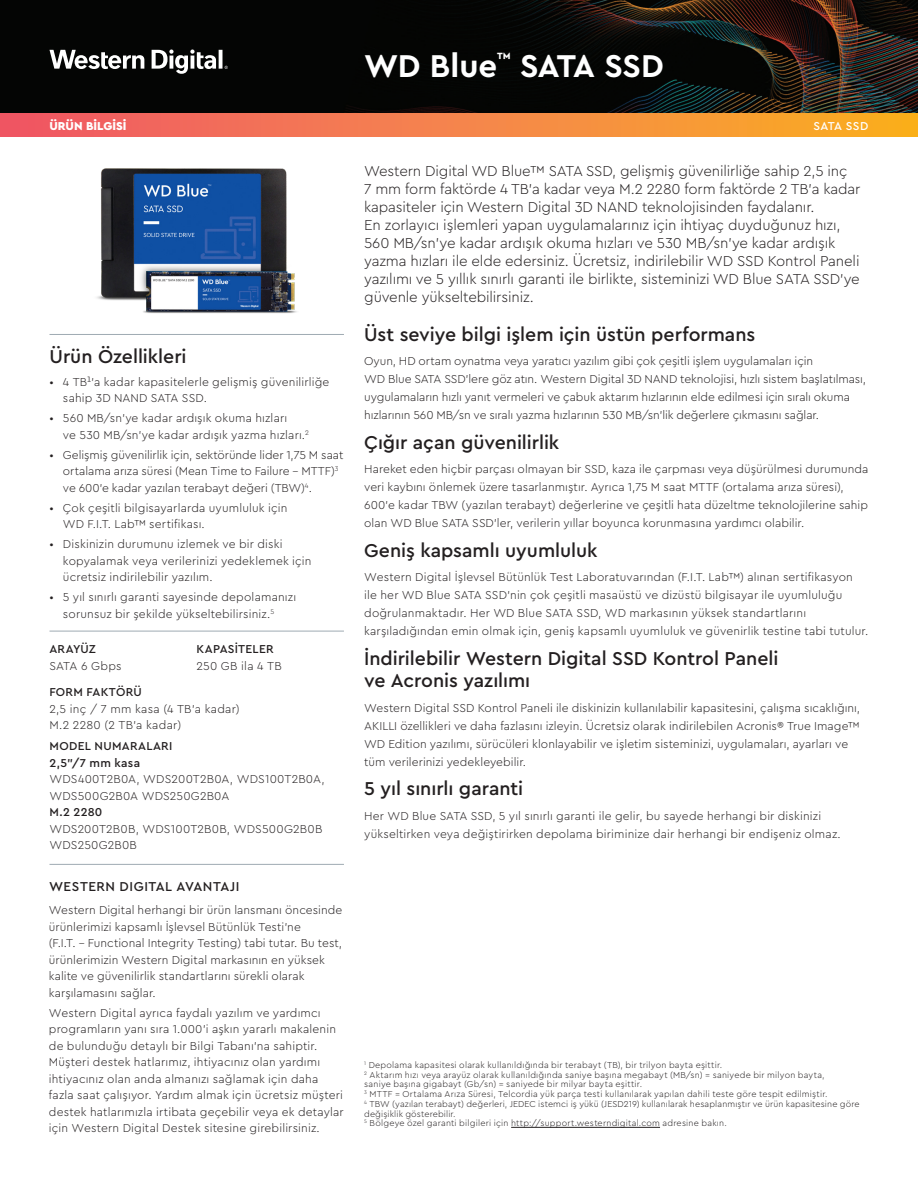
<style>
.page{position:relative;width:918px;height:1188px;background:#fff}
.page>*{position:absolute;margin:0;border:0;box-sizing:border-box;transform-origin:0 0}
.DOC_TITLE{font:700 33px "Cera PRO";letter-spacing:-.005em;color:#fff}
.BODY_COPY{font:500 19.5px/22.5px "Cera PRO";letter-spacing:-.005em;color:#231f20}
.CALLOUT_TITLES{font:500 19.5px "Cera PRO";letter-spacing:-.005em;color:#231f20}
.Description{font:300 15px/18px "Cera PRO";letter-spacing:-.01em;color:#231f20}
.DOC_TITLE-2{font:700 13.95px "Cera PRO";color:#fff}
.PHOTO_SPECS{font:500 13.5px "Cera PRO";letter-spacing:.035em;color:#231f20}
.BODY_COPY-2{font:300 12px/18px "Cera PRO";letter-spacing:.005em;color:#231f20}
.CALLOUT_BULLETS{font:300 12px/16.5px "Cera PRO";letter-spacing:.01em;color:#231f20}
.PHOTO_SPECS-2{font:300 12px/16.5px "Cera PRO";letter-spacing:.015em;color:#231f20}
.PHOTO_SPECS-3{font:500 12px "Cera PRO";letter-spacing:.02em;color:#231f20}
.TOP_HEADER{font:900 12px "Cera PRO";color:#fff}
.HEADER_SUBHEADER{font:500 12px "Cera PRO";letter-spacing:.015em;color:#fff}
.BODY_COPY-3{font:300 9px/9.8px "Cera PRO";letter-spacing:.02em;color:#231f20}
</style>
<div class="page">
<img style="left:0;top:0;width:918px;height:113px">
<hr style="left:49px;top:334px;width:295px;height:1px;background:#9faab2">
<svg style="left:49px;top:50px;width:95px;height:19px"></svg>
<svg style="left:152px;top:49px;width:76px;height:25px"></svg>
<hr style="left:49px;top:631px;width:295px;height:1px;background:#9faab2">
<hr style="left:49px;top:864px;width:295px;height:1px;background:#9faab2">
<img style="left:97px;top:168px;width:200px;height:145px">
<div style="left:0;top:113px;width:918px;height:24px;background:linear-gradient(to right,#ef576b,#fab023)"></div>
<hr style="left:511px;top:1127px;width:149px;height:1px;background:#231f20">
<p class="DOC_TITLE" style="left:364px;top:44px;width:134px">WD Blue</p>
<p class="DOC_TITLE-2" style="left:497px;top:48px;width:15px">™</p>
<p class="DOC_TITLE" style="left:520px;top:44px;width:145px">SATA SSD</p>
<p class="TOP_HEADER" style="left:49px;top:118px;width:78px">ÜRÜN BİLGİSİ</p>
<p class="HEADER_SUBHEADER" style="left:814px;top:118px;width:56px">SATA SSD</p>
<p class="CALLOUT_TITLES" style="left:49px;top:344px;width:139px">Ürün Özellikleri</p>
<p class="CALLOUT_BULLETS" style="left:63px;top:373px;width:268px;text-indent:-14px">• 4 TB¹'a kadar kapasitelerle gelişmiş güvenilirliğe sahip 3D NAND SATA SSD.</p>
<p class="CALLOUT_BULLETS" style="left:63px;top:409px;width:248px;text-indent:-14px">• 560 MB/sn'ye kadar ardışık okuma hızları<br>ve 530 MB/sn'ye kadar ardışık yazma hızları.<sup>2</sup></p>
<p class="CALLOUT_BULLETS" style="left:63px;top:446px;width:282px;text-indent:-14px">• Gelişmiş güvenilirlik için, sektöründe lider 1,75 M saat ortalama arıza süresi (Mean Time to Failure - MTTF)<sup>3 </sup>ve 600’e kadar yazılan terabayt değeri (TBW)<sup>4</sup>.</p>
<p class="CALLOUT_BULLETS" style="left:63px;top:499px;width:226px;text-indent:-14px">• Çok çeşitli bilgisayarlarda uyumluluk için<br>WD F.I.T. Lab™ sertifikası.</p>
<p class="CALLOUT_BULLETS" style="left:63px;top:535px;width:250px;text-indent:-14px">• Diskinizin durumunu izlemek ve bir diski kopyalamak veya verilerinizi yedeklemek için ücretsiz indirilebilir yazılım.</p>
<p class="CALLOUT_BULLETS" style="left:63px;top:588px;width:235px;text-indent:-14px">• 5 yıl sınırlı garanti sayesinde depolamanızı sorunsuz bir şekilde yükseltebilirsiniz.<sup>5</sup></p>
<p class="PHOTO_SPECS-3" style="left:49px;top:641px;width:48px">ARAYÜZ</p>
<p class="PHOTO_SPECS-2" style="left:49px;top:657px;width:74px">SATA 6 Gbps</p>
<p class="PHOTO_SPECS-3" style="left:197px;top:641px;width:79px">KAPASİTELER</p>
<p class="PHOTO_SPECS-2" style="left:197px;top:657px;width:87px">250 GB ila 4 TB</p>
<p class="PHOTO_SPECS-3" style="left:49px;top:684px;width:94px">FORM FAKTÖRÜ</p>
<p class="PHOTO_SPECS-2" style="left:49px;top:700px;width:192px">2,5 inç / 7 mm kasa (4 TB’a kadar)</p>
<p class="PHOTO_SPECS-2" style="left:49px;top:716px;width:133px">M.2 2280 (2 TB’a kadar)</p>
<p class="PHOTO_SPECS-3" style="left:49px;top:738px;width:124px">MODEL NUMARALARI</p>
<p class="PHOTO_SPECS-3" style="left:49px;top:755px;width:92px">2,5”/7 mm kasa</p>
<p class="PHOTO_SPECS-2" style="left:49px;top:770px;width:277px">WDS400T2B0A, WDS200T2B0A, WDS100T2B0A,<br>WDS500G2B0A WDS250G2B0A</p>
<p class="PHOTO_SPECS-3" style="left:49px;top:804px;width:54px">M.2 2280</p>
<p class="PHOTO_SPECS-2" style="left:49px;top:820px;width:274px">WDS200T2B0B, WDS100T2B0B, WDS500G2B0B</p>
<p class="PHOTO_SPECS-2" style="left:49px;top:836px;width:89px">WDS250G2B0B</p>
<p class="PHOTO_SPECS" style="left:49px;top:878px;width:192px">WESTERN DIGITAL AVANTAJI</p>
<p class="CALLOUT_BULLETS" style="left:49px;top:902px;width:295px">Western Digital herhangi bir ürün lansmanı öncesinde ürünlerimizi kapsamlı İşlevsel Bütünlük Testi'ne<br>(F.I.T. - Functional Integrity Testing) tabi tutar. Bu test, ürünlerimizin Western Digital markasının en yüksek kalite ve güvenilirlik standartlarını sürekli olarak karşılamasını sağlar.</p>
<p class="CALLOUT_BULLETS" style="left:49px;top:1004px;width:296px">Western Digital ayrıca faydalı yazılım ve yardımcı programların yanı sıra 1.000'i aşkın yararlı makalenin de bulunduğu detaylı bir Bilgi Tabanı'na sahiptir.<br>Müşteri destek hatlarımız, ihtiyacınız olan yardımı ihtiyacınız olan anda almanızı sağlamak için daha fazla saat çalışıyor. Yardım almak için ücretsiz müşteri destek hatlarımızla irtibata geçebilir veya ek detaylar için Western Digital Destek sitesine girebilirsiniz.</p>
<p class="Description" style="left:364px;top:161px;width:498px">Western Digital WD Blue™ SATA SSD, gelişmiş güvenilirliğe sahip 2,5 inç<br>7 mm form faktörde 4 TB'a kadar veya M.2 2280 form faktörde 2 TB'a kadar kapasiteler için Western Digital 3D NAND teknolojisinden faydalanır.<br>En zorlayıcı işlemleri yapan uygulamalarınız için ihtiyaç duyduğunuz hızı, 560 MB/sn’ye kadar ardışık okuma hızları ve 530 MB/sn’ye kadar ardışık yazma hızları ile elde edersiniz. Ücretsiz, indirilebilir WD SSD Kontrol Paneli yazılımı ve 5 yıllık sınırlı garanti ile birlikte, sisteminizi WD Blue SATA SSD'ye güvenle yükseltebilirsiniz.</p>
<p class="BODY_COPY" style="left:364px;top:322px;width:393px">Üst seviye bilgi işlem için üstün performans</p>
<p class="BODY_COPY-2" style="left:364px;top:352px;width:503px">Oyun, HD ortam oynatma veya yaratıcı yazılım gibi çok çeşitli işlem uygulamaları için<br>WD Blue SATA SSD'lere göz atın. Western Digital 3D NAND teknolojisi, hızlı sistem başlatılması, uygulamaların hızlı yanıt vermeleri ve çabuk aktarım hızlarının elde edilmesi için sıralı okuma hızlarının 560 MB/sn ve sıralı yazma hızlarının 530 MB/sn'lik değerlere çıkmasını sağlar.</p>
<p class="BODY_COPY" style="left:364px;top:430px;width:197px">Çığır açan güvenilirlik</p>
<p class="BODY_COPY-2" style="left:364px;top:460px;width:506px">Hareket eden hiçbir parçası olmayan bir SSD, kaza ile çarpması veya düşürülmesi durumunda veri kaybını önlemek üzere tasarlanmıştır. Ayrıca 1,75 M saat MTTF (ortalama arıza süresi), 600’e kadar TBW (yazılan terabayt) değerlerine ve çeşitli hata düzeltme teknolojilerine sahip olan WD Blue SATA SSD'ler, verilerin yıllar boyunca korunmasına yardımcı olabilir.</p>
<p class="BODY_COPY" style="left:364px;top:538px;width:235px">Geniş kapsamlı uyumluluk</p>
<p class="BODY_COPY-2" style="left:364px;top:568px;width:506px">Western Digital İşlevsel Bütünlük Test Laboratuvarından (F.I.T. Lab™) alınan sertifikasyon ile her WD Blue SATA SSD'nin çok çeşitli masaüstü ve dizüstü bilgisayar ile uyumluluğu doğrulanmaktadır. Her WD Blue SATA SSD, WD markasının yüksek standartlarını karşıladığından emin olmak için, geniş kapsamlı uyumluluk ve güvenirlik testine tabi tutulur.</p>
<p class="BODY_COPY" style="left:364px;top:646px;width:416px">İndirilebilir Western Digital SSD Kontrol Paneli ve Acronis yazılımı</p>
<p class="BODY_COPY-2" style="left:364px;top:698px;width:497px">Western Digital SSD Kontrol Paneli ile diskinizin kullanılabilir kapasitesini, çalışma sıcaklığını, AKILLI özellikleri ve daha fazlasını izleyin. Ücretsiz olarak indirilebilen Acronis® True Image™ WD Edition yazılımı, sürücüleri klonlayabilir ve işletim sisteminizi, uygulamaları, ayarları ve tüm verilerinizi yedekleyebilir.</p>
<p class="BODY_COPY" style="left:364px;top:776px;width:161px">5 yıl sınırlı garanti</p>
<p class="BODY_COPY-2" style="left:364px;top:806px;width:478px">Her WD Blue SATA SSD, 5 yıl sınırlı garanti ile gelir, bu sayede herhangi bir diskinizi yükseltirken veya değiştirirken depolama biriminize dair herhangi bir endişeniz olmaz.</p>
<p class="BODY_COPY-3" style="left:364px;top:1060px;width:360px"><sup>1</sup> Depolama kapasitesi olarak kullanıldığında bir terabayt (TB), bir trilyon bayta eşittir.</p>
<p class="BODY_COPY-3" style="left:364px;top:1069px;width:462px"><sup>2</sup> Aktarım hızı veya arayüz olarak kullanıldığında saniye başına megabayt (MB/sn) = saniyede bir milyon bayta, saniye başına gigabayt (Gb/sn) = saniyede bir milyar bayta eşittir.</p>
<p class="BODY_COPY-3" style="left:364px;top:1089px;width:465px"><sup>3</sup> MTTF = Ortalama Arıza Süresi, Telcordia yük parça testi kullanılarak yapılan dahili teste göre tespit edilmiştir.</p>
<p class="BODY_COPY-3" style="left:364px;top:1099px;width:497px"><sup>4</sup> TBW (yazılan terabayt) değerleri, JEDEC istemci iş yükü (JESD219) kullanılarak hesaplanmıştır ve ürün kapasitesine göre değişiklik gösterebilir.</p>
<p class="BODY_COPY-3" style="left:364px;top:1118px;width:364px"><sup>5</sup> Bölgeye özel garanti bilgileri için http://support.westerndigital.com adresine bakın.</p>
</div>
